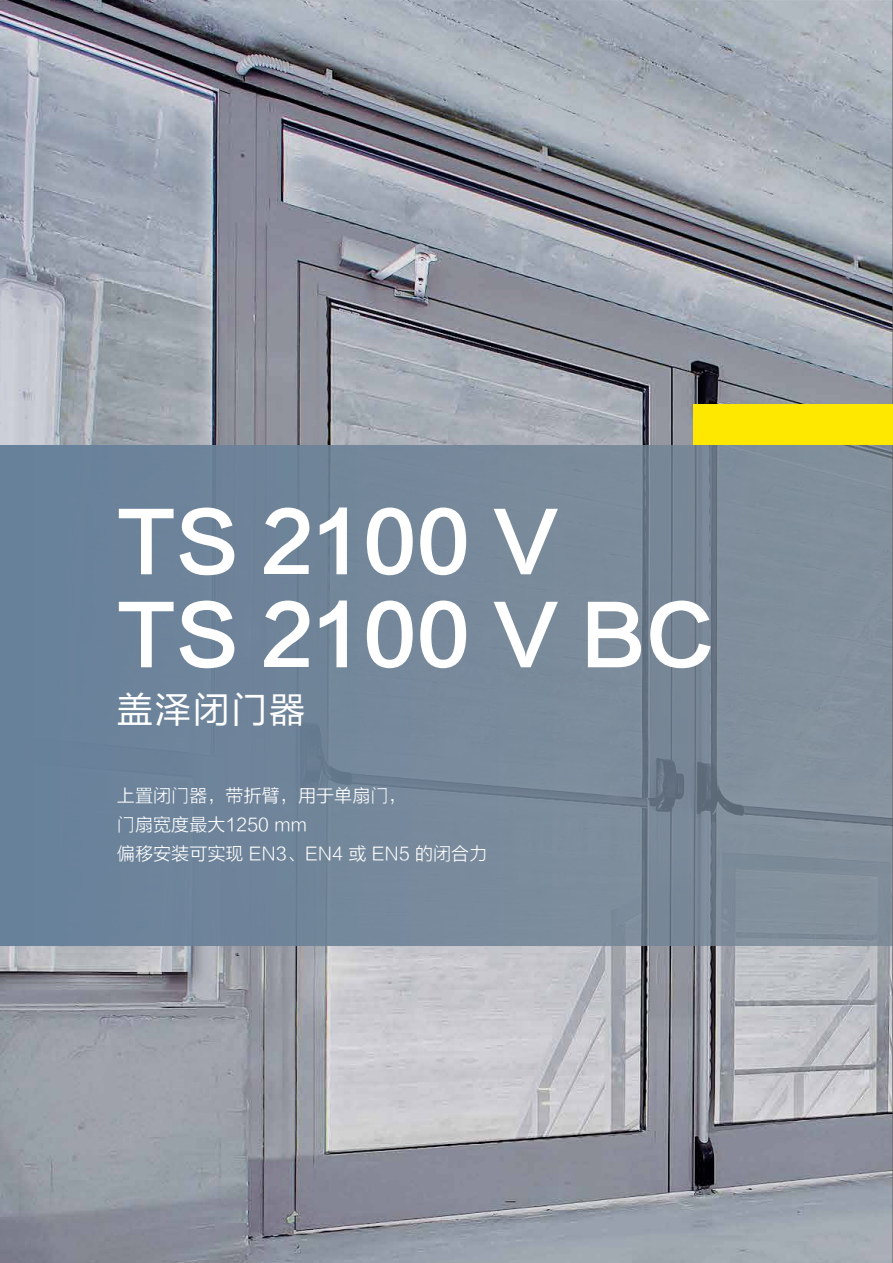
<style>
.page{position:relative;width:893px;height:1263px;background:#fff}
.page>*{position:absolute;margin:0;border:0;box-sizing:border-box;transform-origin:0 0}
.t1{font:81px/93px "FZLTZHK GBK1 0";color:#fff}
.t2{font:36.15px "FZLTHK GBK1 0";letter-spacing:.05em;color:#fff}
.t3{font:18.15px/29.2px "FZLTXHK";color:#fff}
</style>
<div class="page">
<img style="left:0;top:0;width:892px;height:1263px">
<div style="left:0;top:445px;width:893px;height:501px;background:linear-gradient(to right,#68819a,#838e9a)"></div>
<hr style="left:892px;top:0;width:1px;height:1263px;background:#5f5f5f">
<div style="left:694px;top:404px;width:199px;height:41px;background:#ffe800"></div>
<h1 class="t1" style="left:117px;top:497px;width:599px">TS 2100 V<br>TS 2100 V BC</h1>
<h2 class="t2" style="left:117px;top:689px;width:190px">盖泽闭门器</h2>
<p class="t3" style="left:117px;top:781px;width:372px">上置闭门器，带折臂，用于单扇门，<br>门扇宽度最大1250 mm<br>偏移安装可实现 EN3、EN4 或 EN5 的闭合力</p>
</div>
